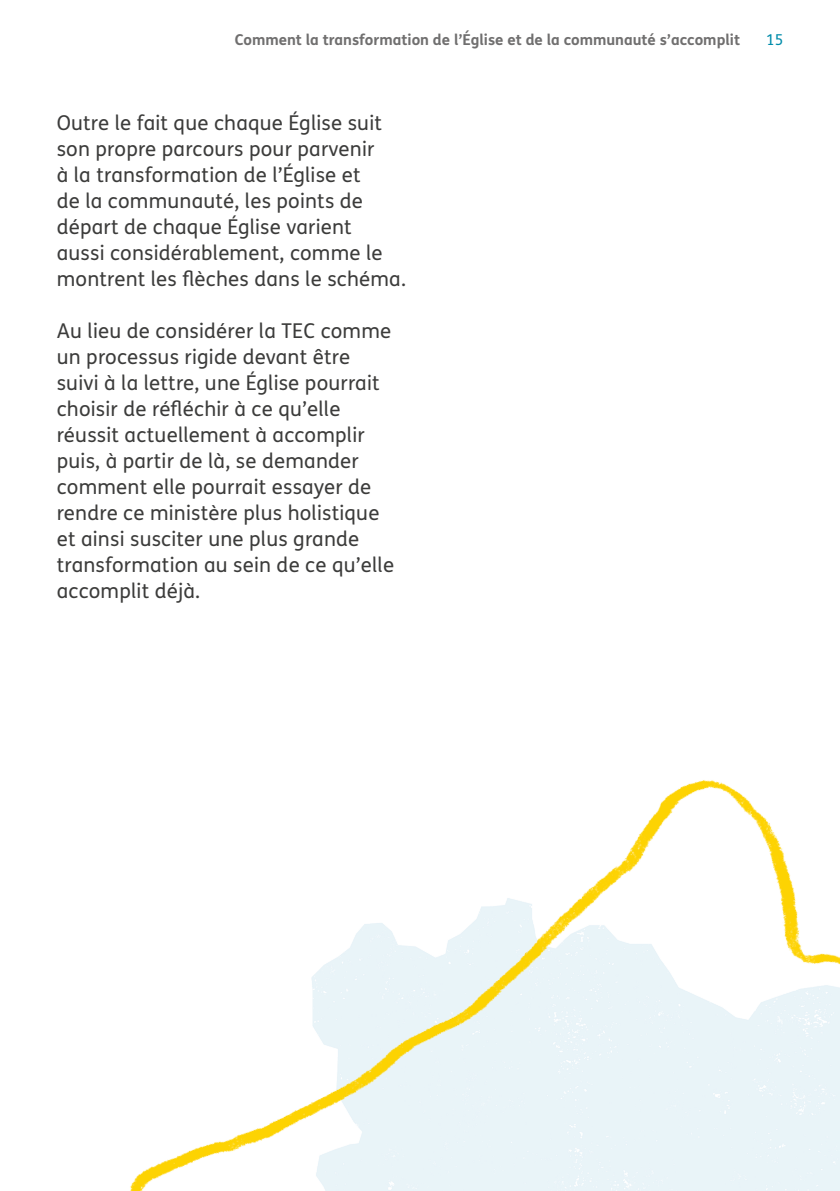
<style>
.page{position:relative;width:840px;height:1191px;background:#fff}
.page>*{position:absolute;margin:0;border:0;box-sizing:border-box;transform-origin:0 0}
.t1{font:20.4px/26px "FS Me";letter-spacing:.01em;color:#3c3c3b}
.t2{font:700 15px "FS Me";color:#706f6f}
.t3{font:15px "FS Me";color:#008caa}
</style>
<div class="page">
<img style="left:130px;top:780px;width:709px;height:411px">
<p class="t2" style="left:235px;top:28px;width:506px">Comment la transformation de l’Église et de la communauté s’accomplit</p>
<p class="t3" style="left:765px;top:30px;width:19px">15</p>
<p class="t1" style="left:57px;top:109px;width:350px">Outre le fait que chaque Église suit son propre parcours pour parvenir<br>à la transformation de l’Église et<br>de la communauté, les points de départ de chaque Église varient<br>aussi considérablement, comme le montrent les flèches dans le schéma.</p>
<p class="t1" style="left:57px;top:318px;width:339px">Au lieu de considérer la TEC comme un processus rigide devant être suivi à la lettre, une Église pourrait choisir de réfléchir à ce qu’elle réussit actuellement à accomplir puis, à partir de là, se demander comment elle pourrait essayer de rendre ce ministère plus holistique et ainsi susciter une plus grande transformation au sein de ce qu’elle accomplit déjà.</p>
</div>
